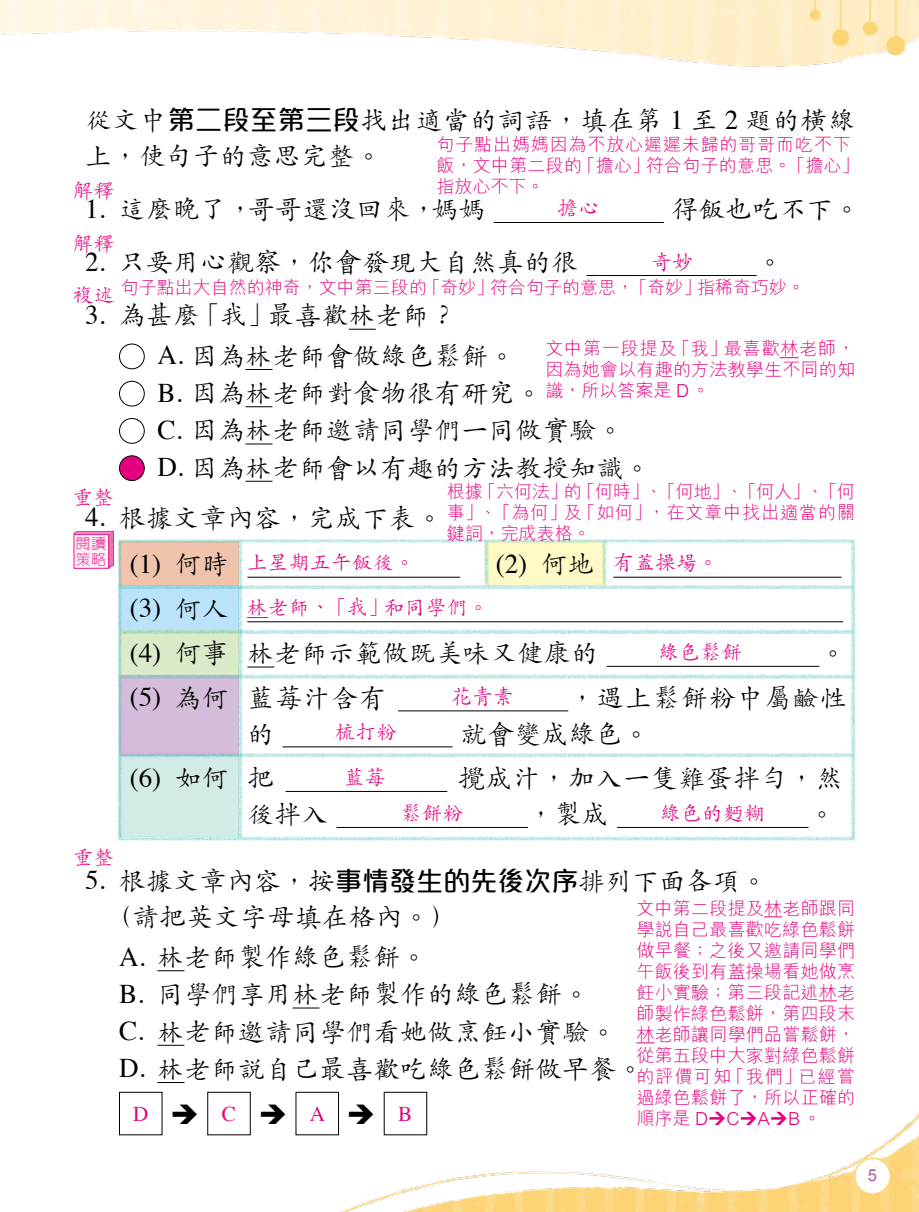
<style>
.page{position:relative;width:919px;height:1212px;background:#fff}
.page>*{position:absolute;margin:0;border:0;box-sizing:border-box;transform-origin:0 0}
.t1{font:500 27px/37.2px "M Kai HK";color:#000}
.t2{font:500 27px/36px "M Kai HK";letter-spacing:.02em;color:#000}
.t3{font:27px "Times";color:#000}
.t4{font:500 27px "M Kai HK";letter-spacing:.035em;color:#000}
.t5{font:500 21px/44.7px "M Kai HK";color:#e4007f;text-align:center}
.t6{font:21px "Times";color:#e4007f}
.t7{font:300 18px/21px "M Hei HK";letter-spacing:.015em;color:#e4007f;text-align:justify}
.t8{font:300 18px/21px "M Hei HK";letter-spacing:.05em;color:#e4007f}
.t9{font:16.5px "Arial";color:#af579d}
.t10{font:300 14.85px/16.5px "M Yuen HK";color:#e4007f}
.s1{font-family:"M Elle HK"}
.s2{font-family:"Times";font-weight:400}
.s3{font-family:"Kai HK Medium Sub";font-weight:400}
.s4{font-family:"M Kai HK";font-weight:500}
</style>
<div class="page">
<img style="left:0;top:0;width:918px;height:223px">
<img style="left:295px;top:1091px;width:623px;height:121px">
<div style="left:854px;top:1158px;width:36px;height:36px;background:#fff;border-radius:50%"></div>
<div style="left:853px;top:1157px;width:38px;height:38px;border:2px solid #fcd475;border-radius:50%"></div>
<svg style="left:349px;top:329px;width:27px;height:1px"></svg>
<svg style="left:245px;top:369px;width:27px;height:1px"></svg>
<svg style="left:245px;top:406px;width:27px;height:1px"></svg>
<svg style="left:245px;top:444px;width:27px;height:1px"></svg>
<svg style="left:245px;top:481px;width:27px;height:1px"></svg>
<svg style="left:157px;top:970px;width:27px;height:1px"></svg>
<svg style="left:292px;top:1007px;width:27px;height:1px"></svg>
<svg style="left:157px;top:1045px;width:27px;height:1px"></svg>
<svg style="left:157px;top:1082px;width:27px;height:1px"></svg>
<hr style="left:493px;top:222px;width:170px;height:1px;background:#000">
<hr style="left:586px;top:275px;width:170px;height:1px;background:#000">
<div style="left:119px;top:344px;width:26px;height:25px;border:1px solid #000;border-radius:50%"></div>
<div style="left:119px;top:381px;width:26px;height:25px;border:1px solid #000;border-radius:50%"></div>
<div style="left:119px;top:418px;width:26px;height:26px;border:1px solid #000;border-radius:50%"></div>
<div style="left:119px;top:456px;width:25px;height:24px;background:#e4007f;border-radius:50%"></div>
<div style="left:119px;top:455px;width:26px;height:26px;border:1px solid #000;border-radius:50%"></div>
<div style="left:120px;top:541px;width:119px;height:45px;background:#f0c3ac"></div>
<div style="left:485px;top:541px;width:119px;height:45px;background:#fff9c6"></div>
<div style="left:120px;top:586px;width:119px;height:45px;background:#bae3f9"></div>
<div style="left:120px;top:631px;width:119px;height:44px;background:#dbebca"></div>
<div style="left:120px;top:675px;width:119px;height:81px;background:#d5bcda"></div>
<div style="left:120px;top:756px;width:119px;height:80px;background:#d2ebe7"></div>
<hr style="left:247px;top:577px;width:213px;height:1px;background:#000">
<hr style="left:613px;top:577px;width:228px;height:1px;background:#000">
<hr style="left:247px;top:621px;width:596px;height:1px;background:#000">
<svg style="left:247px;top:667px;width:27px;height:1px"></svg>
<hr style="left:606px;top:666px;width:213px;height:1px;background:#000">
<hr style="left:398px;top:710px;width:170px;height:1px;background:#000">
<hr style="left:282px;top:746px;width:170px;height:1px;background:#000">
<hr style="left:285px;top:791px;width:162px;height:1px;background:#000">
<hr style="left:336px;top:827px;width:192px;height:1px;background:#000">
<hr style="left:617px;top:827px;width:191px;height:1px;background:#000">
<svg style="left:120px;top:585px;width:733px;height:4px;background:#c3e7e4"></svg>
<svg style="left:120px;top:629px;width:733px;height:5px"></svg>
<svg style="left:120px;top:674px;width:733px;height:5px;background:#cbe7e7"></svg>
<svg style="left:120px;top:753px;width:733px;height:4px;background:#c4e5e5"></svg>
<svg style="left:238px;top:541px;width:5px;height:297px"></svg>
<svg style="left:484px;top:541px;width:5px;height:44px"></svg>
<svg style="left:602px;top:541px;width:5px;height:44px"></svg>
<div style="left:119px;top:1092px;width:43px;height:43px;border:1px solid #000"></div>
<div style="left:207px;top:1092px;width:44px;height:43px;border:1px solid #000"></div>
<div style="left:296px;top:1092px;width:42px;height:43px;background:#fff"></div>
<div style="left:295px;top:1092px;width:44px;height:43px;border:1px solid #000"></div>
<div style="left:384px;top:1092px;width:42px;height:43px;background:#fff"></div>
<svg style="left:73px;top:531px;width:41px;height:38px"></svg>
<svg style="left:779px;top:357px;width:19px;height:1px"></svg>
<svg style="left:764px;top:916px;width:18px;height:1px"></svg>
<svg style="left:818px;top:1000px;width:18px;height:1px"></svg>
<svg style="left:636px;top:1042px;width:18px;height:1px"></svg>
<svg style="left:247px;top:617px;width:21px;height:1px"></svg>
<svg style="left:709px;top:1111px;width:15px;height:14px"></svg>
<svg style="left:741px;top:1111px;width:15px;height:14px"></svg>
<svg style="left:771px;top:1111px;width:15px;height:14px"></svg>
<svg style="left:207px;top:1104px;width:44px;height:20px"></svg>
<svg style="left:349px;top:1104px;width:24px;height:20px"></svg>
<p class="t2" style="left:85px;top:101px;width:771px">從文中<span class="s1">第二段至第三段</span>找出適當的詞語，填在第 <span class="s2">1</span> 至 <span class="s2">2</span> 題的橫線上，使句子的意思完整。</p>
<p class="t1" style="left:85px;top:189px;width:402px"><span class="s2">1.</span> 這麼晚了，哥哥還沒回來，媽媽</p>
<p class="t1" style="left:671px;top:189px;width:190px">得飯也吃不下。</p>
<p class="t1" style="left:85px;top:242px;width:495px"><span class="s2">2.</span> 只要用心觀察，你會發現大自然真的很</p>
<p class="t1" style="left:756px;top:242px;width:28px">。</p>
<p class="t1" style="left:157px;top:294px;width:360px;line-height:40.2px;text-indent:-72px"><span class="s2">3.</span> 為甚麼「我」最喜歡林<span class="s3">R</span>師？<br><span class="s2">A.</span> 因為林<span class="s3">R</span>師會做綠色鬆餅。</p>
<p class="t1" style="left:157px;top:373px;width:495px"><span class="s2">B.</span> 因為林<span class="s3">R</span>師對食物很有研究。<br><span class="s2">C.</span> 因為林<span class="s3">R</span>師邀請同學們一同做實驗。<br><span class="s2">D.</span> 因為林<span class="s3">R</span>師會<span class="s3">1</span>有趣的方法教授知識。</p>
<p class="t1" style="left:85px;top:497px;width:360px"><span class="s2">4.</span> 根據文章內容，完成下表。</p>
<p class="t3" style="left:130px;top:538px;width:100px">(1) <span class="s4">何時</span></p>
<p class="t3" style="left:495px;top:538px;width:100px">(2) <span class="s4">何地</span></p>
<p class="t3" style="left:130px;top:583px;width:100px">(3) <span class="s4">何人</span></p>
<p class="t1" style="left:130px;top:633px;width:470px"><span class="s2">(4)</span> 何事 林<span class="s3">R</span>師示範做既美味又健康的</p>
<p class="t1" style="left:819px;top:633px;width:28px">。</p>
<p class="t1" style="left:130px;top:678px;width:258px"><span class="s2">(5)</span> 為何 藍莓汁含有</p>
<p class="t4" style="left:569px;top:679px;width:279px">，遇上鬆餅粉中屬鹼性</p>
<p class="t1" style="left:247px;top:714px;width:28px">的</p>
<p class="t1" style="left:460px;top:714px;width:190px">就會變成綠色。</p>
<p class="t3" style="left:130px;top:753px;width:146px">(6) <span class="s4">如何 把</span></p>
<p class="t2" style="left:458px;top:759px;width:386px">攪成汁，加入一隻雞蛋拌勻，然</p>
<p class="t1" style="left:247px;top:794px;width:82px">後拌入</p>
<p class="t1" style="left:528px;top:794px;width:82px">，製成</p>
<p class="t1" style="left:808px;top:794px;width:28px">。</p>
<p class="t8" style="left:436px;top:134px;width:425px">句子點出媽媽因為不放心遲遲未歸的哥哥而吃不下飯，文中第二段的「擔心」符合句子的意思。「擔心」指放心不下。</p>
<p class="t5" style="left:73px;top:166px;width:44px">解釋</p>
<p class="t5" style="left:73px;top:219px;width:44px">解釋</p>
<p class="t5" style="left:73px;top:271px;width:44px">複述</p>
<p class="t5" style="left:557px;top:185px;width:43px">擔心</p>
<p class="t5" style="left:651px;top:238px;width:43px">奇妙</p>
<p class="t7" style="left:121px;top:276px;width:685px">句子點出大自然的神奇，文中第三段的「奇妙」符合句子的意思，「奇妙」指稀奇巧妙。</p>
<p class="t7" style="left:545px;top:338px;width:311px">文中第一段提及「我」最喜歡林老師，因為她會以有趣的方法教學生不同的知識，所以答案是 D。</p>
<p class="t7" style="left:446px;top:480px;width:410px">根據「六何法」的「何時」、「何地」、「何人」、「何事」、「為何」及「如何」，在文章中找出適當的關鍵詞，完成表格。</p>
<p class="t5" style="left:72px;top:473px;width:43px">重整</p>
<p class="t10" style="left:76px;top:534px;width:32px">閱讀策略</p>
<p class="t5" style="left:247px;top:538px;width:169px">上星期五午飯後。</p>
<p class="t5" style="left:613px;top:538px;width:106px">有蓋操場。</p>
<p class="t5" style="left:247px;top:583px;width:243px">林<span class="s3">R</span>師、「我」和同學們。</p>
<p class="t5" style="left:658px;top:628px;width:85px">綠色鬆餅</p>
<p class="t5" style="left:451px;top:672px;width:64px"><span class="s3">+</span>青素</p>
<p class="t5" style="left:334px;top:708px;width:65px">梳打粉藍莓</p>
<p class="t5" style="left:400px;top:789px;width:64px">鬆餅粉</p>
<p class="t5" style="left:660px;top:789px;width:106px">綠色的麪糊</p>
<p class="t5" style="left:73px;top:834px;width:44px">重整</p>
<p class="t1" style="left:106px;top:861px;width:663px;line-height:36px;text-indent:-21px"><span class="s2">5.</span> 根據文章內容，按<span class="s1">事情發生的先後次序</span>排列下面各項。（請把英文字母填在格內。）</p>
<p class="t1" style="left:119px;top:937px;width:526px"><span class="s2">A.</span> 林<span class="s3">R</span>師製作綠色鬆餅。<br><span class="s2">B.</span> 同學們享用林<span class="s3">R</span>師製作的綠色鬆餅。<br><span class="s2">C.</span> 林<span class="s3">R</span>師邀請同學們看她做烹飪小實驗。<br><span class="s2">D.</span> 林<span class="s3">R</span>師說自己最喜歡吃綠色鬆餅做早餐。</p>
<p class="t7" style="left:636px;top:897px;width:220px">文中第二段提及林老師跟同學說自己最喜歡吃綠色鬆餅做早餐；之後又邀請同學們午飯後到有蓋操場看她做烹飪小實驗；第三段記述林老師製作綠色鬆餅，第四段末林老師讓同學們品嘗鬆餅，從第五段中大家對綠色鬆餅的評價可知「我們」已經嘗過綠色鬆餅了，所以正確的順序是D C A B。</p>
<p class="t6" style="left:133px;top:1094px;width:17px">D</p>
<p class="t6" style="left:222px;top:1094px;width:16px">C</p>
<p class="t6" style="left:310px;top:1094px;width:17px">A</p>
<p class="t6" style="left:398px;top:1094px;width:16px">B</p>
<p class="t9" style="left:867px;top:1166px;width:11px">5</p>
</div>
